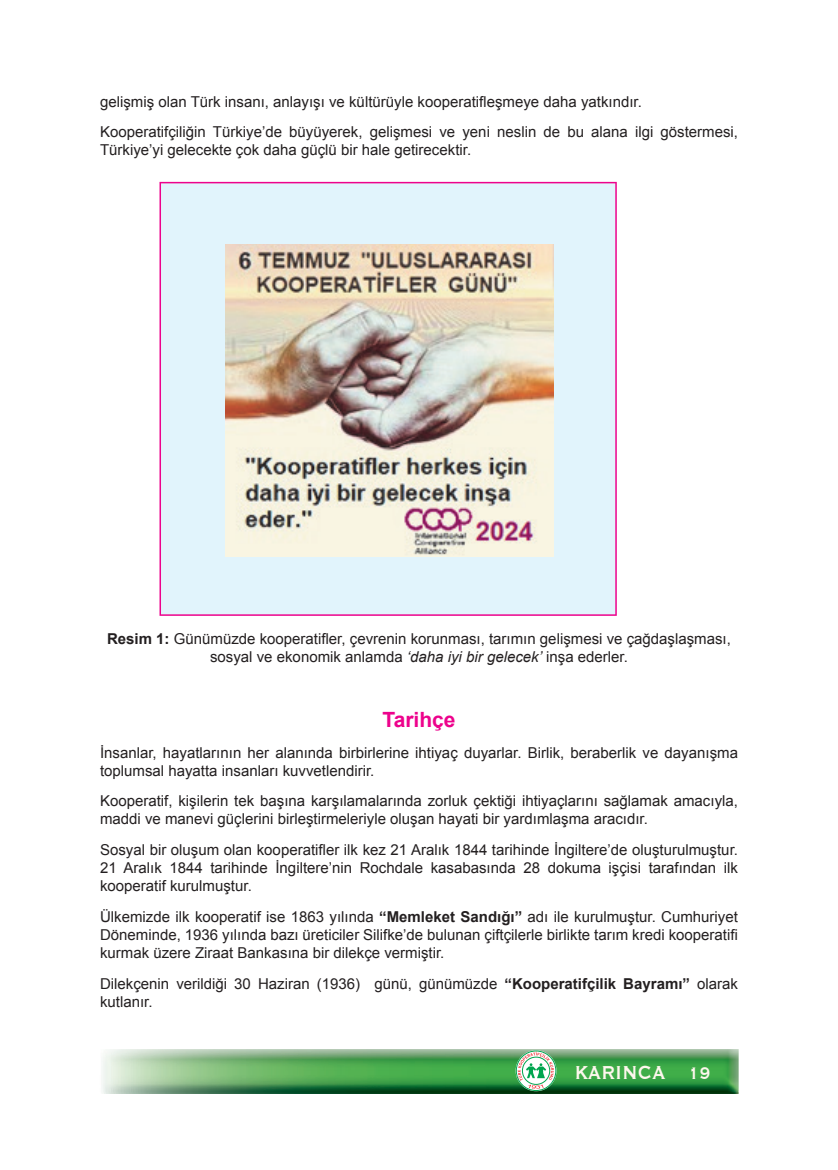
<style>
.page{position:relative;width:838px;height:1170px;background:#fff}
.page>*{position:absolute;margin:0;border:0;box-sizing:border-box;transform-origin:0 0}
.t1{font:700 24.3px "Copperplate Gothic BT";color:#fef7ee;scale:.83 1}
.t2{font:700 21px "Arial";color:#ed028c}
.t3{font:15px/18px "Arial";color:#231f20}
.s1{font-weight:700}
.s2{font-style:italic}
.s3{font-size:21.6px}
</style>
<div class="page">
<img style="left:104px;top:1049px;width:635px;height:45px">
<img style="left:102px;top:1049px;width:636px;height:44px">
<svg style="left:515px;top:1050px;width:41px;height:41px"></svg>
<div style="left:516px;top:1050px;width:40px;height:40px;border:1px solid #00a54f;border-radius:50%"></div>
<svg style="left:517px;top:1051px;width:37px;height:37px"></svg>
<div style="left:159px;top:182px;width:458px;height:433px;background:#e1f4fc"></div>
<img style="left:225px;top:244px;width:329px;height:312px">
<p class="t3" style="left:100px;top:86px;width:639px;line-height:30.8px">gelişmiş olan Türk insanı, anlayışı ve kültürüyle kooperatifleşmeye daha yatkındır.<br>Kooperatifçiliğin Türkiye’de büyüyerek, gelişmesi ve yeni neslin de bu alana ilgi göstermesi,</p>
<p class="t3" style="left:100px;top:141px;width:373px">Türkiye’yi gelecekte çok daha güçlü bir hale getirecektir.</p>
<p class="t3" style="left:107px;top:630px;width:625px;text-align:center"><span class="s1">Resim 1:</span> Günümüzde kooperatifler, çevrenin korunması, tarımın gelişmesi ve çağdaşlaşması, sosyal ve ekonomik anlamda <span class="s2">‘daha iyi bir gelecek’</span> inşa ederler.</p>
<h2 class="t2" style="left:382px;top:705px;width:75px">Tarihçe</h2>
<p class="t3" style="left:100px;top:743px;width:639px">İnsanlar, hayatlarının her alanında birbirlerine ihtiyaç duyarlar. Birlik, beraberlik ve dayanışma toplumsal hayatta insanları kuvvetlendirir.</p>
<p class="t3" style="left:100px;top:792px;width:639px">Kooperatif, kişilerin tek başına karşılamalarında zorluk çektiği ihtiyaçlarını sağlamak amacıyla, maddi ve manevi güçlerini birleştirmeleriyle oluşan hayati bir yardımlaşma aracıdır.</p>
<p class="t3" style="left:100px;top:841px;width:639px;text-align:justify">Sosyal bir oluşum olan kooperatifler ilk kez 21 Aralık 1844 tarihinde İngiltere’de oluşturulmuştur.<br>21 Aralık 1844 tarihinde İngiltere’nin Rochdale kasabasında 28 dokuma işçisi tarafından ilk kooperatif kurulmuştur.</p>
<p class="t3" style="left:100px;top:907px;width:639px;text-align:justify">Ülkemizde ilk kooperatif ise 1863 yılında <span class="s1">“Memleket Sandığı”</span> adı ile kurulmuştur. Cumhuriyet Döneminde, 1936 yılında bazı üreticiler Silifke’de bulunan çiftçilerle birlikte tarım kredi kooperatifi kurmak üzere Ziraat Bankasına bir dilekçe vermiştir.</p>
<p class="t3" style="left:100px;top:974px;width:639px">Dilekçenin verildiği 30 Haziran (1936) günü, günümüzde <span class="s1">“Kooperatifçilik Bayramı”</span> olarak kutlanır.</p>
<h1 class="t1" style="left:574px;top:1059px;width:166px">KARINCA <span class="s3">19</span></h1>
</div>
